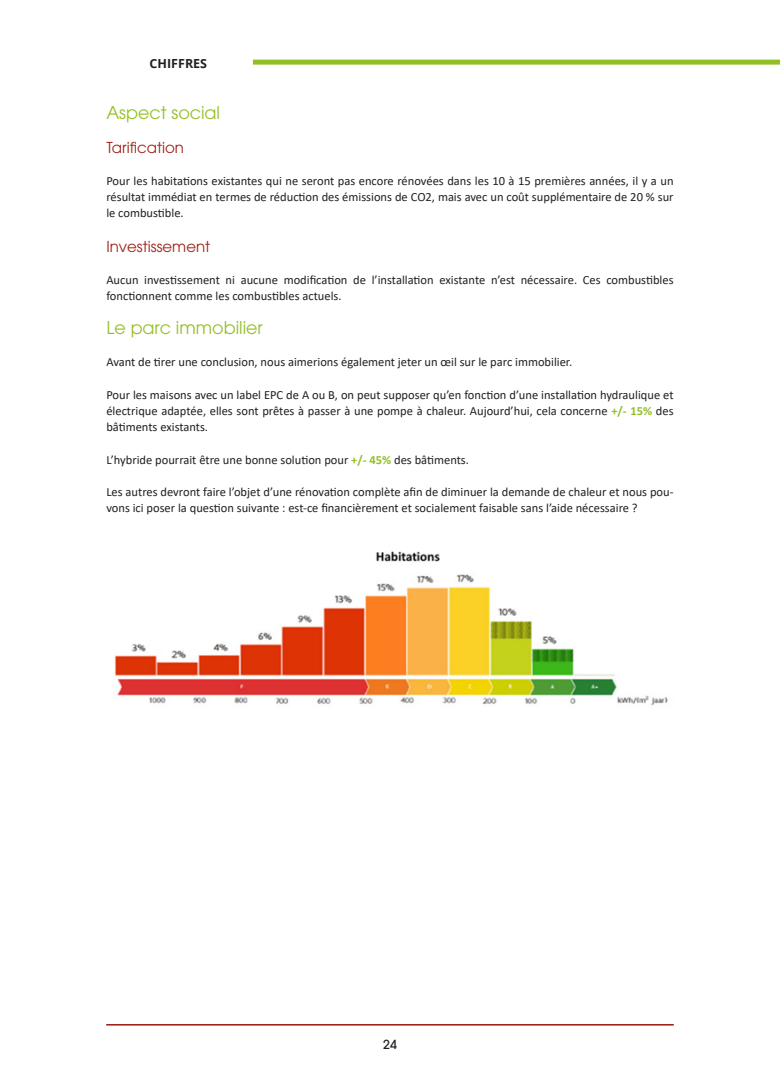
<style>
.page{position:relative;width:780px;height:1088px;background:#fff}
.page>*{position:absolute;margin:0;border:0;box-sizing:border-box;transform-origin:0 0}
.Kop_2{font:17.5px "ITC Avant Garde Pro";color:#93bf26}
.Kop_2-2{font:15px "ITC Avant Garde Pro";color:#9f2216}
.Kop_2-3{font:12.5px/16.2px "Calibri";color:#231f20;text-align:justify}
.Page_Section_Title_-_Black{font:700 12.5px "Open Sans";color:#231f20}
.Kop_1{font:500 12.5px "ITC Avant Garde Pro";color:#231f20}
.s1{font-weight:700;color:#93bf26}
</style>
<div class="page">
<hr style="left:106px;top:1024px;width:567px;height:1px;background:#9f2216">
<div style="left:253px;top:60px;width:527px;height:5px;background:#93bf26"></div>
<img style="left:114px;top:551px;width:554px;height:155px">
<p class="Page_Section_Title_-_Black" style="left:150px;top:55px;width:59px">CHIFFRES</p>
<p class="Kop_2" style="left:106px;top:102px;width:115px">Aspect social</p>
<p class="Kop_2-2" style="left:106px;top:138px;width:79px">Tarification</p>
<p class="Kop_2-3" style="left:106px;top:172px;width:568px">Pour les habitations existantes qui ne seront pas encore rénovées dans les 10 à 15 premières années, il y a un résultat immédiat en termes de réduction des émissions de CO2, mais avec un coût supplémentaire de 20 % sur le combustible.</p>
<p class="Kop_2-2" style="left:106px;top:237px;width:105px">Investissement</p>
<p class="Kop_2-3" style="left:106px;top:271px;width:568px">Aucun investissement ni aucune modification de l’installation existante n’est nécessaire. Ces combustibles fonctionnent comme les combustibles actuels.</p>
<p class="Kop_2" style="left:106px;top:317px;width:158px">Le parc immobilier</p>
<p class="Kop_2-3" style="left:106px;top:353px;width:467px">Avant de tirer une conclusion, nous aimerions également jeter un œil sur le parc immobilier.</p>
<p class="Kop_2-3" style="left:106px;top:386px;width:568px">Pour les maisons avec un label EPC de A ou B, on peut supposer qu’en fonction d’une installation hydraulique et électrique adaptée, elles sont prêtes à passer à une pompe à chaleur. Aujourd’hui, cela concerne <span class="s1">+/- 15%</span> des bâtiments existants.</p>
<p class="Kop_2-3" style="left:106px;top:451px;width:364px">L’hybride pourrait être une bonne solution pour <span class="s1">+/- 45%</span> des bâtiments.</p>
<p class="Kop_2-3" style="left:106px;top:483px;width:568px">Les autres devront faire l’objet d’une rénovation complète afin de diminuer la demande de chaleur et nous pou&shy;vons ici poser la question suivante : est-ce financièrement et socialement faisable sans l’aide nécessaire ?</p>
<p class="Kop_1" style="left:383px;top:1037px;width:15px">24</p>
</div>
